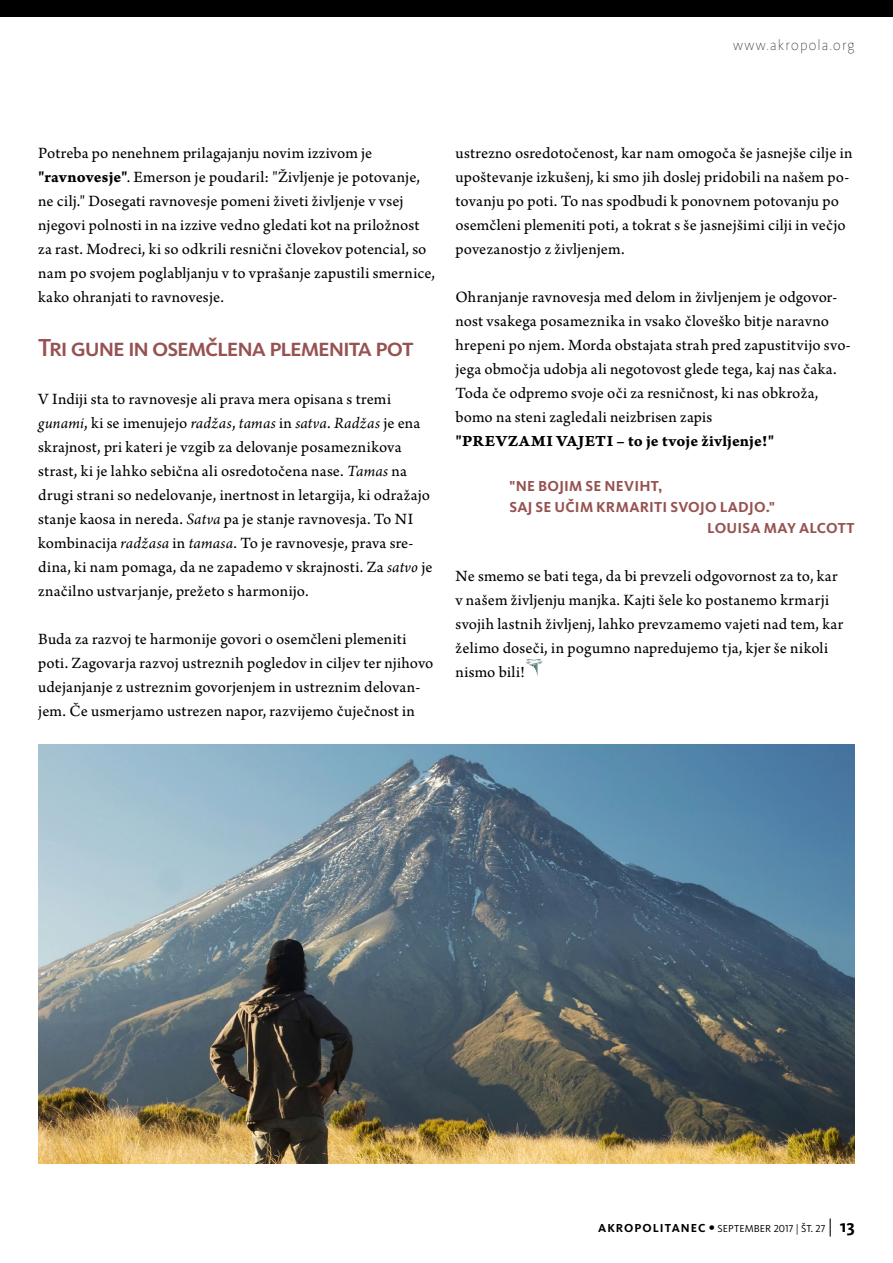
<style>
.page{position:relative;width:893px;height:1263px;background:#fff}
.page>*{position:absolute;margin:0;border:0;box-sizing:border-box;transform-origin:0 0}
.t1{font:500 25.5px "Kievit Pro";letter-spacing:-.045em;color:#965251}
.t2{font:16.5px/24px "Arno Pro Sm Text";letter-spacing:.01em;color:#000}
.t3{font:italic 16.5px "Arno Pro";letter-spacing:.01em;color:#000}
.t4{font:16.5px "Arno Pro Bold Caption";letter-spacing:.005em;color:#000}
.t5{font:700 15px "Kievit Pro";letter-spacing:.015em;color:#965251}
.t6{font:100 15px "Kievit Pro";letter-spacing:.08em;color:#000}
.t7{font:10.5px "Kievit Pro";letter-spacing:.01em;color:#000}
.s1{font-family:"Arno Pro Bold Caption"}
.s2{font-family:"Arno Pro Sm Text";font-style:normal}
.s3{font-family:"Arno Pro";font-style:italic}
.s4{font-weight:700;font-size:12px}
.s5{font-family:"Tahoma";font-size:13.5px}
.s6{font-size:18px}
.s7{font-weight:700;font-size:18px}
</style>
<div class="page">
<div style="left:0;top:0;width:893px;height:17px;background:#000"></div>
<img style="left:526px;top:658px;width:16px;height:18px">
<img style="left:38px;top:744px;width:817px;height:419px">
<p class="t6" style="left:733px;top:36px;width:123px">www.akropola.org</p>
<p class="t2" style="left:38px;top:142px;width:398px">Potreba po nenehnem prilagajanju novim izzivom je <span class="s1">"ravnovesje"</span>. Emerson je poudaril: "Življenje je potovanje, ne cilj." Dosegati ravnovesje pomeni živeti življenje v vsej njegovi polnosti in na izzive vedno gledati kot na priložnost za rast. Modreci, ki so odkrili resnični človekov potencial, so nam po svojem poglabljanju v to vprašanje zapustili smernice, kako ohranjati to ravnovesje.</p>
<h1 class="t1" style="left:38px;top:332px;width:377px">Tri gune in osemčlena plemenita pot</h1>
<p class="t2" style="left:38px;top:388px;width:354px">V Indiji sta to ravnovesje ali prava mera opisana s tremi</p>
<p class="t3" style="left:38px;top:413px;width:384px">gunami<span class="s2">, ki se imenujejo</span> radžas<span class="s2">,</span> tamas <span class="s2">in</span> satva<span class="s2">.</span> Radžas <span class="s2">je ena</span></p>
<p class="t2" style="left:38px;top:436px;width:396px">skrajnost, pri kateri je vzgib za delovanje posameznikova strast, ki je lahko sebična ali osredotočena nase. <span class="s3">Tamas</span> na drugi strani so nedelovanje, inertnost in letargija, ki odražajo stanje kaosa in nereda. <span class="s3">Satva</span> pa je stanje ravnovesja. To NI kombinacija <span class="s3">radžasa</span> in <span class="s3">tamasa</span>. To je ravnovesje, prava sre&shy;dina, ki nam pomaga, da ne zapademo v skrajnosti. Za <span class="s3">satvo</span> je značilno ustvarjanje, prežeto s harmonijo.</p>
<p class="t2" style="left:38px;top:628px;width:397px">Buda za razvoj te harmonije govori o osemčleni plemeniti poti. Zagovarja razvoj ustreznih pogledov in ciljev ter njihovo udejanjanje z ustreznim govorjenjem in ustreznim delovan&shy;jem. Če usmerjamo ustrezen napor, razvijemo čuječnost in</p>
<p class="t2" style="left:455px;top:142px;width:399px">ustrezno osredotočenost, kar nam omogoča še jasnejše cilje in upoštevanje izkušenj, ki smo jih doslej pridobili na našem po&shy;tovanju po poti. To nas spodbudi k ponovnem potovanju po osemčleni plemeniti poti, a tokrat s še jasnejšimi cilji in večjo povezanostjo z življenjem.</p>
<p class="t2" style="left:455px;top:286px;width:397px">Ohranjanje ravnovesja med delom in življenjem je odgovor&shy;nost vsakega posameznika in vsako človeško bitje naravno hrepeni po njem. Morda obstajata strah pred zapustitvijo svo&shy;jega območja udobja ali negotovost glede tega, kaj nas čaka.<br>Toda če odpremo svoje oči za resničnost, ki nas obkroža, bomo na steni zagledali neizbrisen zapis</p>
<p class="t4" style="left:455px;top:431px;width:320px">"PREVZAMI VAJETI – to je tvoje življenje!"</p>
<p class="t5" style="left:509px;top:477px;width:105px">"NE BOJIM SE NEVI</p>
<p class="t5" style="left:639px;top:477px;width:25px">HT,</p>
<p class="t5" style="left:460px;top:498px;width:19px">SAJ</p>
<p class="t5" style="left:536px;top:498px;width:103px">SE UČIM KRMARITI</p>
<p class="t5" style="left:670px;top:498px;width:11px">SVOJO</p>
<p class="t5" style="left:720px;top:498px;width:10px">LADJO</p>
<p class="t5" style="left:766px;top:498px;width:11px">."</p>
<p class="t5" style="left:707px;top:519px;width:18px">LOUISA</p>
<p class="t5" style="left:764px;top:519px;width:56px">MAY ALCOTT</p>
<p class="t2" style="left:455px;top:565px;width:389px">Ne smemo se bati tega, da bi prevzeli odgovornost za to, kar v našem življenju manjka. Kajti šele ko postanemo krmarji svojih lastnih življenj, lahko prevzamemo vajeti nad tem, kar želimo doseči, in pogumno napredujemo tja, kjer še nikoli nismo bili!</p>
<p class="t7" style="left:598px;top:1222px;width:258px"><span class="s4">AKROPOLITANEC</span> <span class="s5">•</span> SEPTEMBER 2017 | Št. 27 <span class="s6">|</span> <span class="s7">13</span></p>
</div>
